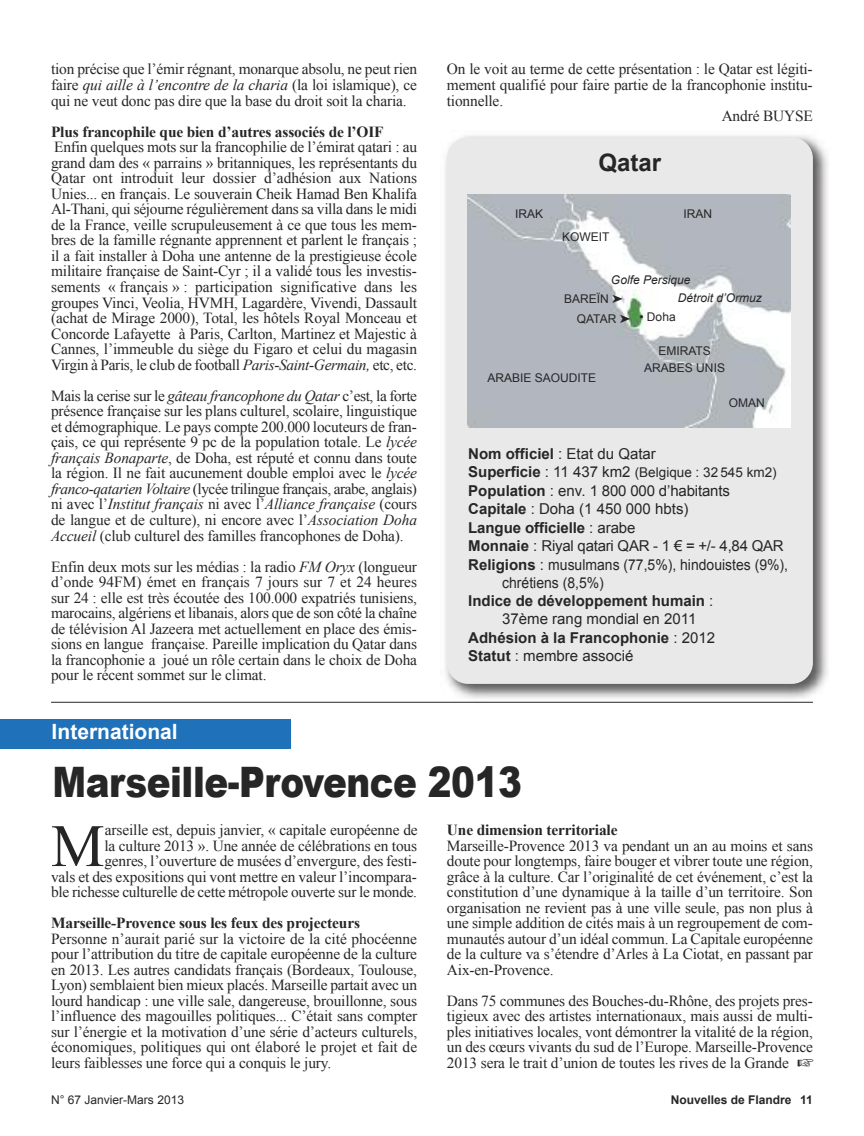
<style>
.page{position:relative;width:864px;height:1136px;background:#fff}
.page>*{position:absolute;margin:0;border:0;box-sizing:border-box;transform-origin:0 0}
.t1{font:60.15px "Times New Roman";color:#272627}
.t2{font:900 42px "Arial";letter-spacing:-.015em;color:#272627;scale:.85 1}
.t3{font:700 24px "Arial";color:#272627}
.t4{font:700 21px "Arial";color:#fff}
.t5{font:15.3px/15.6px "Times New Roman";letter-spacing:-.01em;color:#272627;text-align:justify}
.t6{font:700 15.3px "Times New Roman";letter-spacing:-.01em;color:#272627}
.t7{font:15px "Arial";color:#272627}
.t8{font:700 15px "Arial";color:#272627}
.t9{font:15px "Arial";color:#272627;scale:.93 1}
.t10{font:13.5px "Arial";color:#272627}
.t11{font:12px/16.5px "Arial";color:#272627;text-align:center}
.t12{font:italic 12px/18px "Arial";color:#272627}
.t13{font:700 12px "Arial";color:#272627}
.s1{font-style:italic}
.s2{font-weight:700}
.s3{font-weight:700;font-size:15px}
.s4{font-size:15px}
.s5{font-weight:400}
</style>
<div class="page">
<img style="left:440px;top:135px;width:388px;height:568px">
<div style="left:446px;top:137px;width:366px;height:546px;background:#e9e9e9;border-radius:21px"></div>
<img style="left:467px;top:195px;width:323px;height:232px">
<hr style="left:51px;top:702px;width:761px;height:1px;background:#272627">
<div style="left:1px;top:719px;width:290px;height:29px;background:#1f71b9"></div>
<p class="t5" style="left:51px;top:61px;width:367px">tion précise que l’émir régnant, monarque absolu, ne peut rien faire <span class="s1">qui aille à l’encontre de la charia</span> (la loi islamique), ce qui ne veut donc pas dire que la base du droit soit la charia.</p>
<p class="t6" style="left:51px;top:123px;width:334px">Plus francophile que bien d’autres associés de l’OIF</p>
<p class="t5" style="left:51px;top:139px;width:367px">Enfin quelques mots sur la francophilie de l’émirat qatari : au grand dam des « parrains » britanniques, les représentants du Qatar ont introduit leur dossier d’adhésion aux Nations Unies... en français. Le souverain Cheik Hamad Ben Khalifa Al-Thani, qui séjourne régulièrement dans sa villa dans le midi de la France, veille scrupuleusement à ce que tous les mem&shy;bres de la famille régnante apprennent et parlent le français ; il a fait installer à Doha une antenne de la prestigieuse école militaire française de Saint-Cyr ; il a validé tous les investis&shy;sements « français » : participation significative dans les groupes Vinci, Veolia, HVMH, Lagardère, Vivendi, Dassault (achat de Mirage 2000), Total, les hôtels Royal Monceau et Concorde Lafayette à Paris, Carlton, Martinez et Majestic à Cannes, l’immeuble du siège du Figaro et celui du magasin Virgin à Paris, le club de football <span class="s1">Paris-Saint-Germain,</span> etc, etc.</p>
<p class="t5" style="left:51px;top:388px;width:367px">Mais la cerise sur le <span class="s1">gâteau francophone du Qatar</span> c’est, la forte présence française sur les plans culturel, scolaire, linguistique et démographique. Le pays compte 200.000 locuteurs de fran&shy;çais, ce qui représente 9 pc de la population totale. Le <span class="s1">lycée français Bonaparte</span>, de Doha, est réputé et connu dans toute la région. Il ne fait aucunement double emploi avec le <span class="s1">lycée franco-qatarien Voltaire</span> (lycée trilingue français, arabe, anglais) ni avec l’<span class="s1">Institut français</span> ni avec l’<span class="s1">Alliance française</span> (cours de langue et de culture), ni encore avec l’<span class="s1">Association Doha Accueil</span> (club culturel des familles francophones de Doha).</p>
<p class="t5" style="left:51px;top:558px;width:367px">Enfin deux mots sur les médias : la radio <span class="s1">FM Oryx</span> (longueur d’onde 94FM) émet en français 7 jours sur 7 et 24 heures sur 24 : elle est très écoutée des 100.000 expatriés tunisiens, marocains, algériens et libanais, alors que de son côté la chaîne de télévision Al Jazeera met actuellement en place des émis&shy;sions en langue française. Pareille implication du Qatar dans la francophonie a joué un rôle certain dans le choix de Doha pour le récent sommet sur le climat.</p>
<p class="t5" style="left:446px;top:61px;width:367px">On le voit au terme de cette présentation : le Qatar est légiti-</p>
<p class="t5" style="left:446px;top:77px;width:367px">mement qualifié pour faire partie de la francophonie institu-</p>
<p class="t5" style="left:446px;top:93px;width:58px">tionnelle.</p>
<p class="t5" style="left:721px;top:108px;width:93px">André BUYSE</p>
<p class="t11" style="left:515px;top:205px;width:30px">IRAK</p>
<h3 class="t3" style="left:598px;top:150px;width:64px">Qatar</h3>
<p class="t11" style="left:561px;top:228px;width:49px">KOWEIT</p>
<p class="t11" style="left:683px;top:205px;width:30px">IRAN</p>
<p class="t12" style="left:677px;top:271px;width:86px;text-indent:-67px">Golfe Persique<br>Détroit d’Ormuz</p>
<p class="t11" style="left:576px;top:289px;width:55px;line-height:20.2px;text-align:left;text-indent:-13px">BAREÏN ➤<br>QATAR ➤</p>
<p class="t11" style="left:639px;top:308px;width:38px">• Doha</p>
<p class="t11" style="left:487px;top:370px;width:110px">ARABIE SAOUDITE</p>
<p class="t11" style="left:644px;top:342px;width:82px">EMIRATS<br>ARABES UNIS</p>
<p class="t11" style="left:728px;top:395px;width:37px">OMAN</p>
<p class="t7" style="left:468px;top:445px;width:189px"><span class="s2">Nom officiel</span> : Etat du Qatar</p>
<p class="t10" style="left:468px;top:465px;width:310px"><span class="s3">Superficie</span> <span class="s4">: 11 437 km2</span> (Belgique : 32 545 km2)</p>
<p class="t7" style="left:468px;top:482px;width:263px"><span class="s2">Population</span> : env. 1 800 000 d’habitants</p>
<p class="t7" style="left:468px;top:500px;width:222px"><span class="s2">Capitale</span> : Doha (1 450 000 hbts)</p>
<p class="t8" style="left:468px;top:519px;width:169px">Langue officielle <span class="s5">: arabe</span></p>
<p class="t7" style="left:468px;top:537px;width:317px"><span class="s2">Monnaie</span> : Riyal qatari QAR - 1 € = +/- 4,84 QAR</p>
<p class="t7" style="left:468px;top:556px;width:321px"><span class="s2">Religions</span> : musulmans (77,5%), hindouistes (9%),</p>
<p class="t9" style="left:502px;top:574px;width:111px">chrétiens (8,5%)</p>
<p class="t8" style="left:468px;top:592px;width:247px">Indice de développement humain <span class="s5">:</span></p>
<p class="t7" style="left:502px;top:610px;width:196px">37ème rang mondial en 2011</p>
<p class="t8" style="left:468px;top:629px;width:248px">Adhésion à la Francophonie <span class="s5">: 2012</span></p>
<p class="t7" style="left:468px;top:647px;width:167px"><span class="s2">Statut</span> : membre associé</p>
<h3 class="t4" style="left:52px;top:720px;width:128px">International</h3>
<h2 class="t2" style="left:53px;top:751px;width:553px">Marseille-Provence 2013</h2>
<h1 class="t1" style="left:51px;top:812px;width:55px">M</h1>
<p class="t5" style="left:51px;top:821px;width:368px;text-align:right">arseille est, depuis janvier, « capitale européenne de<br>la culture 2013 ». Une année de célébrations en tous<br>genres, l’ouverture de musées d’envergure, des festi-<br>vals et des expositions qui vont mettre en valeur l’incompara&shy;ble richesse culturelle de cette métropole ouverte sur le monde.</p>
<p class="t6" style="left:51px;top:914px;width:310px">Marseille-Provence sous les feux des projecteurs</p>
<p class="t5" style="left:51px;top:930px;width:367px">Personne n’aurait parié sur la victoire de la cité phocéenne pour l’attribution du titre de capitale européenne de la culture en 2013. Les autres candidats français (Bordeaux, Toulouse, Lyon) semblaient bien mieux placés. Marseille partait avec un lourd handicap : une ville sale, dangereuse, brouillonne, sous l’influence des magouilles politiques... C’était sans compter sur l’énergie et la motivation d’une série d’acteurs culturels, économiques, politiques qui ont élaboré le projet et fait de leurs faiblesses une force qui a conquis le jury.</p>
<p class="t6" style="left:447px;top:821px;width:172px">Une dimension territoriale</p>
<p class="t5" style="left:447px;top:837px;width:367px">Marseille-Provence 2013 va pendant un an au moins et sans doute pour longtemps, faire bouger et vibrer toute une région, grâce à la culture. Car l’originalité de cet événement, c’est la constitution d’une dynamique à la taille d’un territoire. Son organisation ne revient pas à une ville seule, pas non plus à une simple addition de cités mais à un regroupement de com&shy;munautés autour d’un idéal commun. La Capitale européenne de la culture va s’étendre d’Arles à La Ciotat, en passant par Aix-en-Provence.</p>
<p class="t5" style="left:447px;top:992px;width:368px">Dans 75 communes des Bouches-du-Rhône, des projets pres&shy;tigieux avec des artistes internationaux, mais aussi de multi&shy;ples initiatives locales, vont démontrer la vitalité de la région, un des cœurs vivants du sud de l’Europe. Marseille-Provence 2013 sera le trait d’union de toutes les rives de la Grande ☞</p>
<p class="t11" style="left:51px;top:1091px;width:134px">N° 67 Janvier-Mars 2013</p>
<p class="t13" style="left:670px;top:1092px;width:143px">Nouvelles de Flandre 11</p>
</div>
